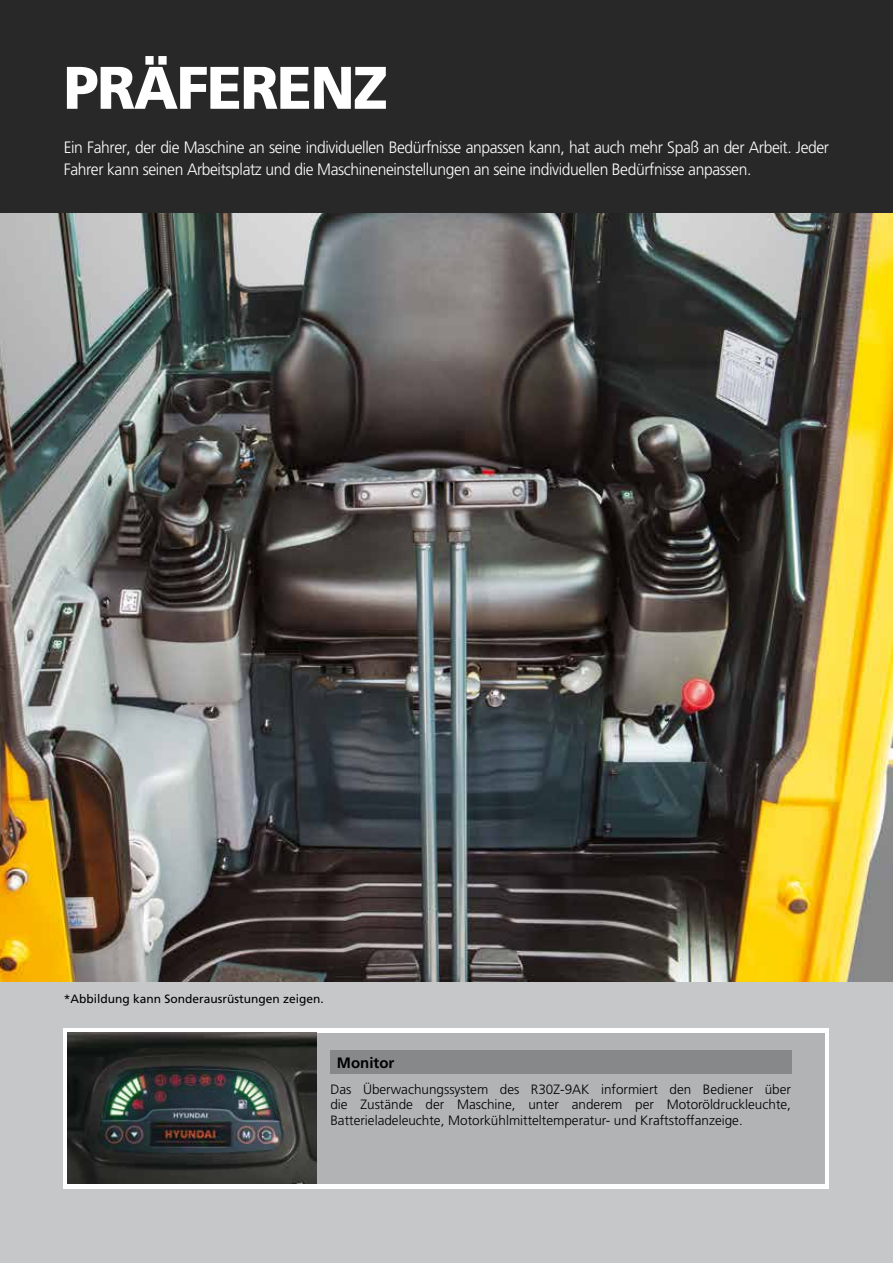
<style>
.page{position:relative;width:893px;height:1263px;background:#fff}
.page>*{position:absolute;margin:0;border:0;box-sizing:border-box;transform-origin:0 0}
.t1{font:900 60px "Frutiger LT Std";letter-spacing:-.025em;color:#fff;scale:.95 1}
.t2{font:300 16.5px/22.5px "Frutiger LT Std";letter-spacing:-.025em;color:#fff;scale:.95 1}
.t3{font:700 15px "Frutiger LT Std";color:#000}
.t4{font:300 13.5px/15.5px "Frutiger LT Std";color:#000;text-align:justify}
.t5{font:12px "Frutiger LT Std";color:#000}
</style>
<div class="page">
<img style="left:0;top:213px;width:893px;height:769px">
<div style="left:0;top:982px;width:893px;height:281px;background:#c6c7c8"></div>
<div style="left:64px;top:1028px;width:765px;height:160px;background:#fff"></div>
<div style="left:84px;top:1033px;width:740px;height:151px;background:#b1b3b4"></div>
<div style="left:0;top:0;width:893px;height:213px;background:#282829"></div>
<div style="left:330px;top:1050px;width:462px;height:24px;background:#87888a"></div>
<img style="left:68px;top:1033px;width:248px;height:151px">
<h1 class="t1" style="left:64px;top:52px;width:343px">PRÄFERENZ</h1>
<p class="t2" style="left:64px;top:136px;width:807px">Ein Fahrer, der die Maschine an seine individuellen Bedürfnisse anpassen kann, hat auch mehr Spaß an der Arbeit. Jeder<br>Fahrer kann seinen Arbeitsplatz und die Maschineneinstellungen an seine individuellen Bedürfnisse anpassen.</p>
<p class="t5" style="left:64px;top:991px;width:262px">*Abbildung kann Sonderausrüstungen zeigen.</p>
<p class="t3" style="left:337px;top:1054px;width:59px">Monitor</p>
<p class="t4" style="left:330px;top:1081px;width:462px">Das Überwachungssystem des R30Z-9AK informiert den Bediener über die Zustände der Maschine, unter anderem per Motoröldruckleuchte, Batterieladeleuchte, Motorkühlmitteltemperatur- und Kraftstoffanzeige.</p>
</div>
